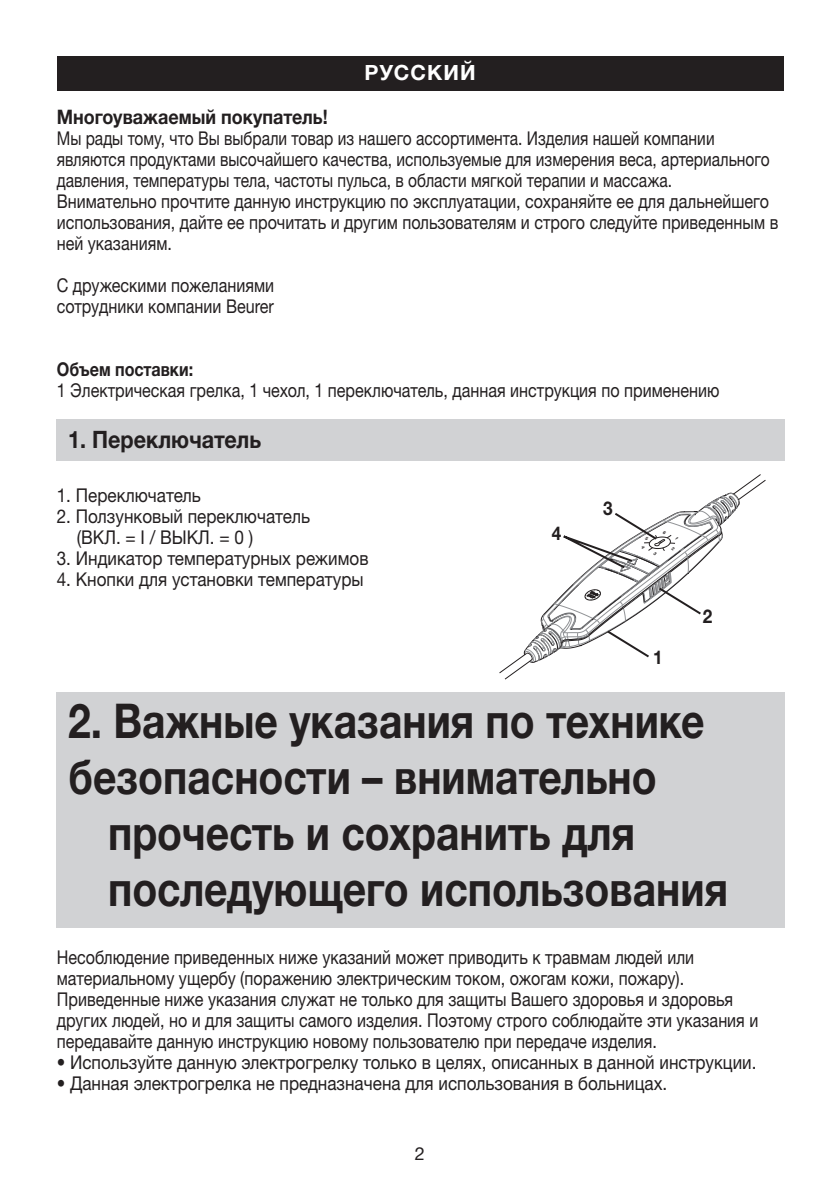
<style>
.page{position:relative;width:840px;height:1191px;background:#fff}
.page>*{position:absolute;margin:0;border:0;box-sizing:border-box;transform-origin:0 0}
.t1{font:700 48px "Helvetica Neue LTW1 G";color:#231f20;scale:.85 1}
.t2{font:700 24px "Helvetica Neue LTW1 G";color:#231f20;scale:.9 1}
.t3{font:700 21px "Helvetica Neue LTW1 G";letter-spacing:.05em;color:#fff}
.t4{font:700 20px "Helvetica Neue LTW1 G";color:#231f20;scale:.9 1}
.t5{font:19px/21px "Helvetica Neue LTW1 G";color:#231f20;scale:.85 1}
.t6{font:19px/21px "Helvetica Neue LTW1 G";color:#231f20;scale:.82 1}
.t7{font:19px/21px "Helvetica Neue LTW1 G";color:#231f20;scale:.9 1}
.t8{font:700 19px "Helvetica Neue LTW1 G";color:#231f20;scale:.85 1}
.t9{font:700 19px "Helvetica Neue LTW1 G";color:#231f20;scale:.9 1}
.t10{font:18px "Helvetica Neue LTW1 G";color:#231f20}
</style>
<div class="page">
<div style="left:57px;top:57px;width:725px;height:34px;background:#231f20"></div>
<div style="left:57px;top:419px;width:727px;height:41px;background:#d1d2d4"></div>
<div style="left:57px;top:692px;width:727px;height:235px;background:#d1d2d4"></div>
<hr style="left:486px;top:821px;width:296px;height:1px;background:#231f20">
<hr style="left:819px;top:465px;width:1px;height:224px;background:#231f20">
<hr style="left:486px;top:465px;width:296px;height:1px;background:#231f20">
<svg style="left:499px;top:474px;width:267px;height:206px"></svg>
<p class="t3" style="left:364px;top:60px;width:113px">РУССКИЙ</p>
<p class="t4" style="left:57px;top:105px;width:302px">Многоуважаемый покупатель!</p>
<p class="t6" style="left:57px;top:128px;width:881px">Мы рады тому, что Вы выбрали товар из нашего ассортимента. Изделия нашей компании являются продуктами высочайшего качества, используемые для измерения веса, артериального давления, температуры тела, частоты пульса, в области мягкой терапии и массажа.<br>Внимательно прочтите данную инструкцию по эксплуатации, сохраняйте ее для дальнейшего использования, дайте ее прочитать и другим пользователям и строго следуйте приведенным в ней указаниям.</p>
<p class="t5" style="left:57px;top:275px;width:257px">С дружескими пожеланиями сотрудники компании Beurer</p>
<p class="t8" style="left:57px;top:358px;width:162px">Объем поставки:</p>
<p class="t5" style="left:57px;top:380px;width:780px">1 Электрическая грелка, 1 чехол, 1 переключатель, данная инструкция по применению</p>
<p class="t2" style="left:68px;top:424px;width:216px">1. Переключатель</p>
<p class="t7" style="left:57px;top:485px;width:161px">1. Переключатель</p>
<p class="t7" style="left:77px;top:506px;width:260px;text-indent:-20px">2. Ползунковый переключатель (ВКЛ. = I / ВЫКЛ. = 0 )</p>
<p class="t7" style="left:57px;top:548px;width:348px">3. Индикатор температурных режимов</p>
<p class="t7" style="left:57px;top:569px;width:342px">4. Кнопки для установки температуры</p>
<p class="t9" style="left:602px;top:497px;width:12px">3</p>
<p class="t9" style="left:551px;top:522px;width:12px">4</p>
<p class="t9" style="left:653px;top:645px;width:12px">1</p>
<p class="t9" style="left:702px;top:605px;width:12px">2</p>
<h1 class="t1" style="left:68px;top:691px;width:750px">2. Важные указания по технике</h1>
<h1 class="t1" style="left:68px;top:747px;width:693px">безопасности – внимательно</h1>
<h1 class="t1" style="left:108px;top:803px;width:621px">прочесть и сохранить для</h1>
<h1 class="t1" style="left:108px;top:859px;width:730px">последующего использования</h1>
<p class="t5" style="left:57px;top:947px;width:826px">Несоблюдение приведенных ниже указаний может приводить к травмам людей или материальному ущербу (поражению электрическим током, ожогам кожи, пожару).<br>Приведенные ниже указания служат не только для защиты Вашего здоровья и здоровья других людей, но и для защиты самого изделия. Поэтому строго соблюдайте эти указания и передавайте данную инструкцию новому пользователю при передаче изделия.</p>
<p class="t7" style="left:57px;top:1052px;width:778px">• Используйте данную электрогрелку только в целях, описанных в данной инструкции.</p>
<p class="t7" style="left:57px;top:1073px;width:679px">• Данная электрогрелка не предназначена для использования в больницах.</p>
<p class="t10" style="left:415px;top:1143px;width:12px">2</p>
</div>
